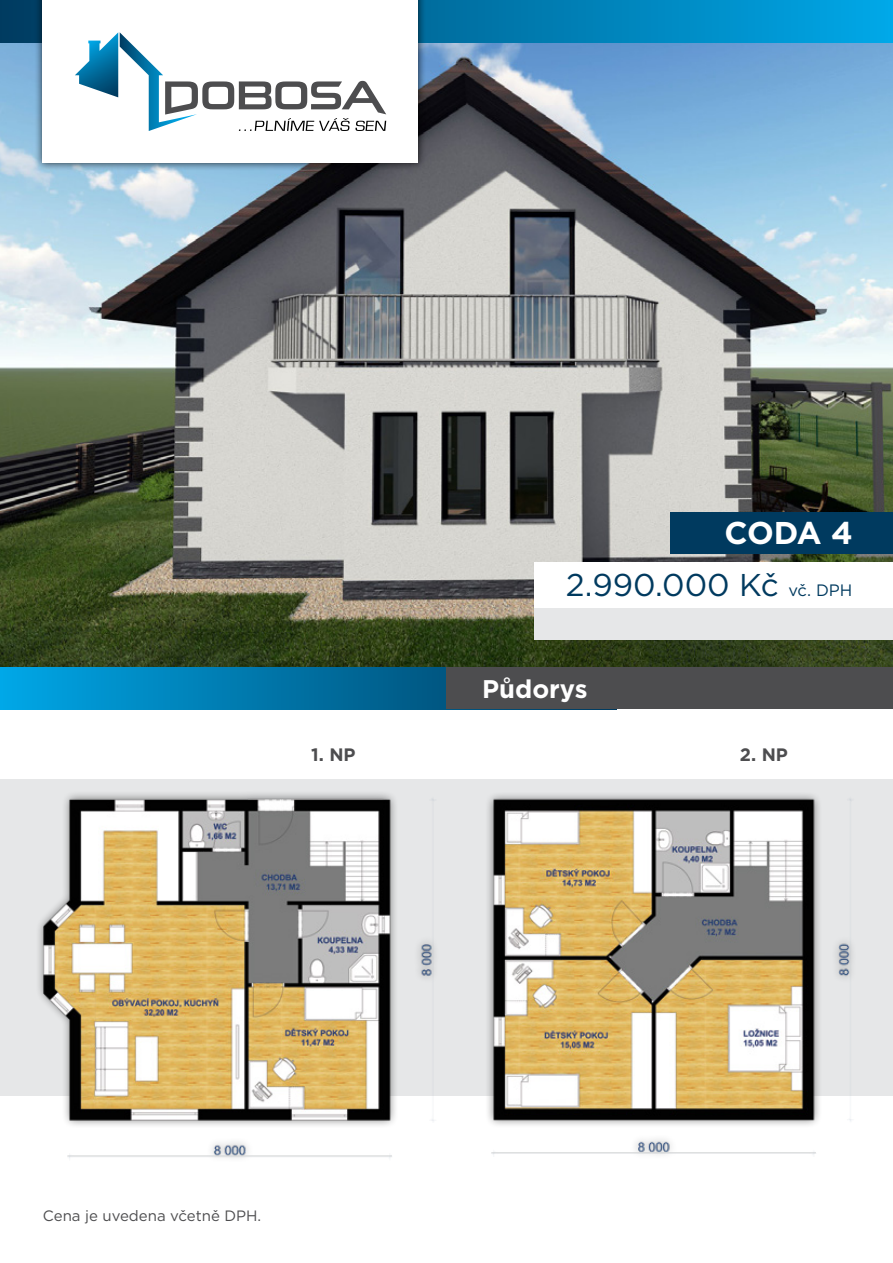
<style>
.page{position:relative;width:893px;height:1263px;background:#fff}
.page>*{position:absolute;margin:0;border:0;box-sizing:border-box;transform-origin:0 0}
.t1{font:31.5px "Gotham";color:#003a5f}
.t2{font:700 31.5px "Gotham";color:#fff}
.t3{font:700 25.5px "Gotham";color:#fff}
.t4{font:700 18px "Gotham";color:#4d4d4f}
.t5{font:15px "Gotham";color:#4d4d4f}
.s1{font-size:16.5px}
</style>
<div class="page">
<div style="left:0;top:779px;width:893px;height:317px;background:#e6e7e8"></div>
<img style="left:0;top:43px;width:893px;height:625px">
<svg style="left:0;top:0;width:893px;height:43px;background:#0084bb"></svg>
<div style="left:35px;top:0;width:391px;height:171px;background:#000;opacity:.75"></div>
<div style="left:43px;top:0;width:375px;height:163px;background:#fff"></div>
<svg style="left:75px;top:32px;width:311px;height:99px"></svg>
<svg style="left:0;top:668px;width:446px;height:41px;background:#007eb3"></svg>
<div style="left:446px;top:668px;width:447px;height:41px;background:#4d4d4f"></div>
<img style="left:38px;top:793px;width:396px;height:365px">
<img style="left:488px;top:794px;width:364px;height:361px">
<hr style="left:491px;top:1152px;width:325px;height:1px;background:#d1d3d4">
<hr style="left:67px;top:1156px;width:325px;height:1px;background:#d1d3d4">
<div style="left:535px;top:562px;width:358px;height:48px;background:#fff"></div>
<div style="left:535px;top:608px;width:358px;height:32px;background:#e6e7e8"></div>
<div style="left:671px;top:512px;width:222px;height:42px;background:#003a5f"></div>
<h1 class="t2" style="left:724px;top:512px;width:130px">CODA 4</h1>
<h1 class="t1" style="left:566px;top:564px;width:288px">2.990.000 Kč <span class="s1">vč. DPH</span></h1>
<h2 class="t3" style="left:482px;top:672px;width:107px">Půdorys</h2>
<p class="t4" style="left:311px;top:743px;width:46px">1. NP</p>
<p class="t4" style="left:740px;top:743px;width:50px">2. NP</p>
<p class="t5" style="left:43px;top:1206px;width:220px">Cena je uvedena včetně DPH.</p>
</div>
